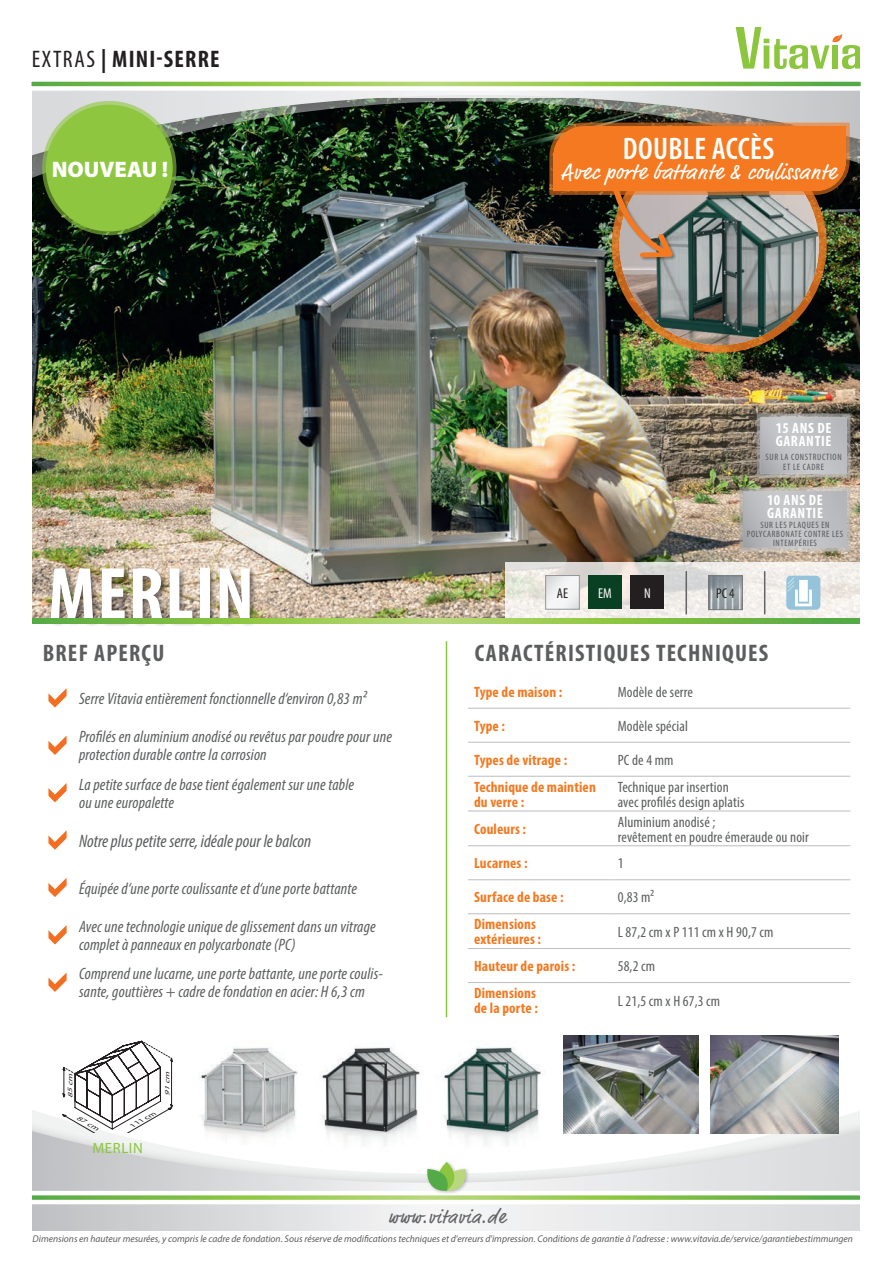
<style>
.page{position:relative;width:893px;height:1263px;background:#fff}
.page>*{position:absolute;margin:0;border:0;box-sizing:border-box;transform-origin:0 0}
.t1{font:700 condensed 75px "Myriad Pro";letter-spacing:.02em;color:#fff}
.t2{font:600 condensed 31.35px "Myriad Pro";letter-spacing:.01em;color:#fff}
.t3{font:700 condensed 24px "Myriad Pro";letter-spacing:.05em;color:#5b5d5e}
.t4{font:700 condensed 24px "Myriad Pro";letter-spacing:.05em;color:#231f20}
.t5{font:900 22.5px "Myriad Pro";letter-spacing:-.005em;color:#fff}
.t6{font:22.2px "Market Pro";letter-spacing:.035em;color:#fff}
.t7{font:19.5px "Market Pro";letter-spacing:.05em;color:#636366}
.t8{font:italic condensed 18px "Myriad Pro";color:#5b5d5e}
.t9{font:italic condensed 16.5px/18px "Myriad Pro";letter-spacing:.01em;color:#5b5d5e}
.t10{font:condensed 15px/15px "Myriad Pro";letter-spacing:.01em;color:#5b5d5e}
.t11{font:700 condensed 15px/15px "Myriad Pro";letter-spacing:.01em;color:#f47921}
.t12{font:700 condensed 15px/13.5px "Myriad Pro";letter-spacing:.045em;color:#fff}
.t13{font:14.85px "Myriad Pro";letter-spacing:.04em;color:#8bc63e}
.t14{font:condensed 14.25px "Myriad Pro";color:#231f20}
.t15{font:condensed 14.25px "Myriad Pro";color:#fff}
.t16{font:italic 9.75px "Myriad Pro";color:#5b5d5e}
.t17{font:condensed 9.3px/9.3px "Myriad Pro";letter-spacing:.07em;color:#57585a;text-align:center}
.t18{font:italic 6.6px "Myriad Pro";color:#231f20;scale:1.42 1}
.s1{font-weight:400}
</style>
<div class="page">
<img style="left:224px;top:1046px;width:57px;height:14px">
<img style="left:338px;top:1047px;width:66px;height:13px">
<img style="left:462px;top:1047px;width:63px;height:13px">
<img style="left:32px;top:225px;width:828px;height:394px">
<svg style="left:505px;top:562px;width:355px;height:57px;fill:#f0ece7"></svg>
<svg style="left:200px;top:1060px;width:364px;height:26px"></svg>
<div style="left:0;top:1086px;width:893px;height:113px;background:#231f20;opacity:.15"></div>
<svg style="left:32px;top:1094px;width:829px;height:137px"></svg>
<svg style="left:32px;top:1206px;width:829px;height:24px"></svg>
<div style="left:49px;top:567px;width:208px;height:59px;background:#231f20;opacity:.54"></div>
<img style="left:32px;top:193px;width:828px;height:32px">
<div style="left:14px;top:80px;width:879px;height:113px;background:#231f20;opacity:.15"></div>
<svg style="left:32px;top:27px;width:829px;height:129px"></svg>
<svg style="left:32px;top:619px;width:828px;height:4px;background:#87c14f"></svg>
<div style="left:0;top:0;width:32px;height:1263px;background:#fff"></div>
<div style="left:861px;top:0;width:32px;height:1263px;background:#fff"></div>
<hr style="left:446px;top:641px;width:1px;height:376px;background:#8bc63e">
<div style="left:425px;top:1160px;width:45px;height:36px;background:#fff"></div>
<svg style="left:32px;top:1162px;width:829px;height:44px"></svg>
<svg style="left:31px;top:75px;width:830px;height:18px"></svg>
<img style="left:564px;top:1035px;width:135px;height:98px">
<img style="left:710px;top:1035px;width:129px;height:98px">
<svg style="left:62px;top:1040px;width:111px;height:92px"></svg>
<img style="left:619px;top:259px;width:200px;height:86px">
<div style="left:610px;top:174px;width:67px;height:87px;background:#231f20;opacity:.45"></div>
<img style="left:548px;top:121px;width:303px;height:138px">
<hr style="left:468px;top:708px;width:144px;height:1px;background:#bcbdc0">
<hr style="left:612px;top:708px;width:238px;height:1px;background:#bcbdc0">
<hr style="left:468px;top:742px;width:144px;height:1px;background:#bcbdc0">
<hr style="left:612px;top:742px;width:238px;height:1px;background:#bcbdc0">
<hr style="left:468px;top:776px;width:144px;height:1px;background:#bcbdc0">
<hr style="left:612px;top:776px;width:238px;height:1px;background:#bcbdc0">
<hr style="left:468px;top:811px;width:144px;height:1px;background:#bcbdc0">
<hr style="left:612px;top:811px;width:238px;height:1px;background:#bcbdc0">
<hr style="left:468px;top:845px;width:144px;height:1px;background:#bcbdc0">
<hr style="left:612px;top:845px;width:238px;height:1px;background:#bcbdc0">
<hr style="left:468px;top:879px;width:144px;height:1px;background:#bcbdc0">
<hr style="left:612px;top:879px;width:238px;height:1px;background:#bcbdc0">
<hr style="left:468px;top:913px;width:144px;height:1px;background:#bcbdc0">
<hr style="left:612px;top:913px;width:238px;height:1px;background:#bcbdc0">
<hr style="left:468px;top:948px;width:144px;height:1px;background:#bcbdc0">
<hr style="left:612px;top:948px;width:238px;height:1px;background:#bcbdc0">
<hr style="left:468px;top:982px;width:144px;height:1px;background:#bcbdc0">
<hr style="left:612px;top:982px;width:238px;height:1px;background:#bcbdc0">
<svg style="left:48px;top:688px;width:19px;height:20px"></svg>
<svg style="left:48px;top:735px;width:19px;height:20px"></svg>
<svg style="left:48px;top:783px;width:19px;height:19px"></svg>
<svg style="left:48px;top:830px;width:19px;height:20px"></svg>
<svg style="left:48px;top:878px;width:19px;height:19px"></svg>
<svg style="left:48px;top:925px;width:19px;height:19px"></svg>
<svg style="left:48px;top:972px;width:19px;height:20px"></svg>
<div style="left:46px;top:105px;width:127px;height:126px;background:#8ec73f;border-radius:50%"></div>
<div style="left:42px;top:101px;width:134px;height:134px;border:8px solid #8ec73f;border-radius:50%"></div>
<hr style="left:764px;top:571px;width:1px;height:43px;background:#636366">
<hr style="left:685px;top:571px;width:2px;height:43px;background:#636366">
<div style="left:786px;top:576px;width:34px;height:34px;background:#94c3da;border-radius:4px"></div>
<svg style="left:787px;top:577px;width:25px;height:29px"></svg>
<svg style="left:547px;top:577px;width:30px;height:30px"></svg>
<div style="left:545px;top:575px;width:34px;height:34px;border:1px solid #939598"></div>
<div style="left:588px;top:575px;width:34px;height:34px;background:#094023"></div>
<div style="left:630px;top:575px;width:34px;height:34px;background:#231f20"></div>
<img style="left:710px;top:578px;width:30px;height:30px">
<div style="left:708px;top:576px;width:34px;height:34px;border:1px solid #5b5d5e"></div>
<svg style="left:755px;top:412px;width:97px;height:67px;background:#b3b2b2"></svg>
<svg style="left:738px;top:486px;width:114px;height:67px;background:#bcbbba"></svg>
<h3 class="t4" style="left:32px;top:44px;width:189px"><span class="s1">EXTRAS</span> | MINI-SERRE</h3>
<h3 class="t5" style="left:52px;top:154px;width:118px">NOUVEAU !</h3>
<h1 class="t1" style="left:48px;top:547px;width:207px">MERLIN</h1>
<h2 class="t2" style="left:623px;top:129px;width:153px">DOUBLE ACCÈS</h2>
<h3 class="t6" style="left:561px;top:157px;width:276px">Avec porte battante &amp; coulissante</h3>
<p class="t12" style="left:776px;top:421px;width:57px">15 ANS DE<br>GARANTIE</p>
<p class="t17" style="left:766px;top:453px;width:78px">SUR LA CONSTRUCTION<br>ET LE CADRE</p>
<p class="t12" style="left:767px;top:493px;width:57px">10 ANS DE<br>GARANTIE</p>
<p class="t17" style="left:747px;top:520px;width:98px">SUR LES PLAQUES EN<br>POLYCARBONATE CONTRE LES<br>INTEMPÉRIES</p>
<p class="t14" style="left:557px;top:584px;width:13px">AE</p>
<p class="t15" style="left:598px;top:584px;width:15px">EM</p>
<p class="t15" style="left:644px;top:584px;width:8px">N</p>
<p class="t14" style="left:716px;top:585px;width:20px">PC 4</p>
<h3 class="t3" style="left:43px;top:638px;width:123px">BREF APERÇU</h3>
<h3 class="t3" style="left:475px;top:638px;width:295px">CARACTÉRISTIQUES TECHNIQUES</h3>
<p class="t9" style="left:79px;top:689px;width:289px">Serre Vitavia entièrement fonctionnelle d‘environ 0,83 m²</p>
<p class="t9" style="left:79px;top:728px;width:314px">Profilés en aluminium anodisé ou revêtus par poudre pour une protection durable contre la corrosion</p>
<p class="t9" style="left:79px;top:775px;width:277px">La petite surface de base tient également sur une table ou une europalette</p>
<p class="t8" style="left:79px;top:830px;width:234px">Notre plus petite serre, idéale pour le balcon</p>
<p class="t9" style="left:79px;top:879px;width:280px">Équipée d‘une porte coulissante et d‘une porte battante</p>
<p class="t9" style="left:79px;top:917px;width:298px">Avec une technologie unique de glissement dans un vitrage complet à panneaux en polycarbonate (PC)</p>
<p class="t9" style="left:79px;top:965px;width:306px">Comprend une lucarne, une porte battante, une porte coulis&shy;sante, gouttières + cadre de fondation en acier: H 6,3 cm</p>
<p class="t18" style="left:66px;top:1098px;width:21px;rotate:-90deg">85 cm</p>
<p class="t18" style="left:163px;top:1096px;width:21px;rotate:-90deg">91cm</p>
<p class="t18" style="left:79px;top:1113px;width:18px;rotate:30deg">87 cm</p>
<p class="t18" style="left:130px;top:1122px;width:21px;rotate:-30deg">111 cm</p>
<p class="t13" style="left:92px;top:1138px;width:52px">MERLIN</p>
<p class="t11" style="left:474px;top:684px;width:90px">Type de maison :</p>
<p class="t10" style="left:618px;top:684px;width:77px">Modèle de serre</p>
<p class="t11" style="left:474px;top:718px;width:33px">Type :</p>
<p class="t10" style="left:618px;top:718px;width:72px">Modèle spécial</p>
<p class="t11" style="left:474px;top:752px;width:95px">Types de vitrage :</p>
<p class="t10" style="left:618px;top:752px;width:57px">PC de 4 mm</p>
<p class="t11" style="left:474px;top:779px;width:123px">Technique de maintien du verre :</p>
<p class="t10" style="left:618px;top:779px;width:128px">Technique par insertion avec profilés design aplatis</p>
<p class="t11" style="left:474px;top:821px;width:54px">Couleurs :</p>
<p class="t10" style="left:618px;top:814px;width:193px">Aluminium anodisé ;<br>revêtement en poudre émeraude ou noir</p>
<p class="t11" style="left:474px;top:855px;width:55px">Lucarnes :</p>
<p class="t10" style="left:618px;top:856px;width:7px">1</p>
<p class="t11" style="left:474px;top:889px;width:91px">Surface de base :</p>
<p class="t10" style="left:618px;top:890px;width:38px">0,83 m²</p>
<p class="t11" style="left:474px;top:916px;width:69px">Dimensions extérieures :</p>
<p class="t10" style="left:618px;top:924px;width:157px">L 87,2 cm x P 111 cm x H 90,7 cm</p>
<p class="t11" style="left:474px;top:958px;width:103px">Hauteur de parois :</p>
<p class="t10" style="left:618px;top:958px;width:39px">58,2 cm</p>
<p class="t11" style="left:474px;top:985px;width:65px">Dimensions de la porte :</p>
<p class="t10" style="left:618px;top:993px;width:104px">L 21,5 cm x H 67,3 cm</p>
<p class="t7" style="left:388px;top:1203px;width:118px">www.vitavia.de</p>
<p class="t16" style="left:33px;top:1233px;width:822px">Dimensions en hauteur mesurées, y compris le cadre de fondation. Sous réserve de modifications techniques et d'erreurs d'impression. Conditions de garantie à l'adresse : www.vitavia.de/service/garantiebestimmungen</p>
</div>
